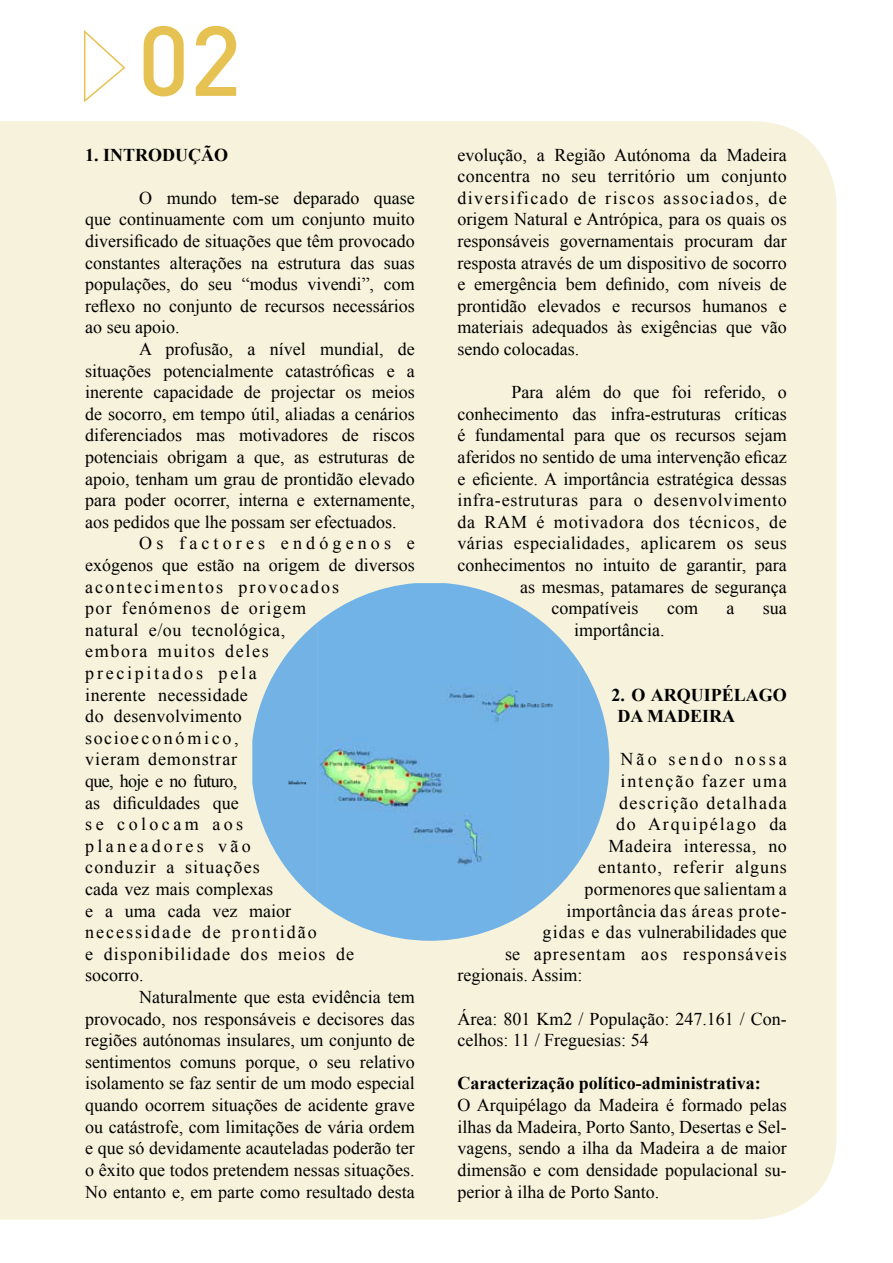
<style>
.page{position:relative;width:893px;height:1263px;background:#fff}
.page>*{position:absolute;margin:0;border:0;box-sizing:border-box;transform-origin:0 0}
.t1{font:500 97.5px "DIN";color:#e6c252}
.t2{font:18px/21.6px "Times New Roman";color:#000;text-align:justify}
.t3{font:18px/21.6px "Times New Roman";letter-spacing:.06em;color:#000}
.t4{font:700 18px/21.6px "Times New Roman";color:#000}
.t5{font:18px "Times New Roman";letter-spacing:.04em;color:#000}
.t6{font:18px "Times New Roman";letter-spacing:.03em;color:#000}
.t7{font:18px "Times New Roman";letter-spacing:.05em;color:#000}
.t8{font:18px "Times New Roman";letter-spacing:.1em;color:#000}
.t9{font:18px "Times New Roman";letter-spacing:.08em;color:#000}
.t10{font:18px "Times New Roman";letter-spacing:.17em;color:#000}
</style>
<div class="page">
<div style="left:0;top:121px;width:836px;height:1099px;background:#f7f2db"></div>
<div style="left:0;top:123px;width:12px;height:1096px;background:#f7f2db"></div>
<img style="left:317px;top:583px;width:196px;height:358px">
<img style="left:513px;top:603px;width:33px;height:317px">
<img style="left:285px;top:622px;width:33px;height:279px">
<img style="left:546px;top:624px;width:32px;height:275px">
<img style="left:252px;top:656px;width:33px;height:211px">
<img style="left:578px;top:660px;width:31px;height:203px">
<svg style="left:84px;top:30px;width:41px;height:72px"></svg>
<h1 class="t1" style="left:138px;top:-2px;width:105px">02</h1>
<p class="t4" style="left:85px;top:143px;width:144px">1. INTRODUÇÃO</p>
<p class="t2" style="left:85px;top:187px;width:331px;text-indent:54px">O mundo tem-se deparado quase que continuamente com um conjunto muito diversificado de situações que têm provocado constantes alterações na estrutura das suas populações, do seu “modus vivendi”, com reflexo no conjunto de recursos necessários ao seu apoio.</p>
<p class="t2" style="left:85px;top:338px;width:331px;text-indent:54px">A profusão, a nível mundial, de situações potencialmente catastróficas e a inerente capacidade de projectar os meios de socorro, em tempo útil, aliadas a cenários diferenciados mas motivadores de riscos potenciais obrigam a que, as estruturas de apoio, tenham um grau de prontidão elevado para poder ocorrer, interna e externamente, aos pedidos que lhe possam ser efectuados.</p>
<p class="t3" style="left:85px;top:532px;width:331px;text-indent:54px">Os factores endógenos e exógenos que estão na origem de diversos acontecimentos provocados<br>por fenómenos de origem<br>natural e/ou tecnológica,<br>embora muitos deles<br>precipitados pela<br>inerente necessidade<br>do desenvolvimento<br>socioeconómico,<br>vieram demonstrar<br>que, hoje e no futuro,<br>as dificuldades que<br>se colocam aos<br>planeadores vão<br>conduzir a situações<br>cada vez mais complexas<br>e a uma cada vez maior<br>necessidade de prontidão<br>e disponibilidade dos meios de socorro.</p>
<p class="t2" style="left:85px;top:986px;width:331px;text-indent:54px">Naturalmente que esta evidência tem provocado, nos responsáveis e decisores das regiões autónomas insulares, um conjunto de sentimentos comuns porque, o seu relativo isolamento se faz sentir de um modo especial quando ocorrem situações de acidente grave ou catástrofe, com limitações de vária ordem e que só devidamente acauteladas poderão ter o êxito que todos pretendem nessas situações.<br>No entanto e, em parte como resultado desta</p>
<p class="t2" style="left:457px;top:143px;width:331px">evolução, a Região Autónoma da Madeira concentra no seu território um conjunto diversificado de riscos associados, de origem Natural e Antrópica, para os quais os responsáveis governamentais procuram dar resposta através de um dispositivo de socorro e emergência bem definido, com níveis de prontidão elevados e recursos humanos e materiais adequados às exigências que vão sendo colocadas.</p>
<p class="t2" style="left:511px;top:381px;width:277px">Para além do que foi referido, o</p>
<p class="t2" style="left:457px;top:403px;width:331px">conhecimento das infra-estruturas críticas</p>
<p class="t2" style="left:457px;top:424px;width:331px">é fundamental para que os recursos sejam</p>
<p class="t2" style="left:457px;top:446px;width:331px">aferidos no sentido de uma intervenção eficaz</p>
<p class="t2" style="left:457px;top:467px;width:331px">e eficiente. A importância estratégica dessas</p>
<p class="t5" style="left:457px;top:488px;width:331px">infra-estruturas para o desenvolvimento</p>
<p class="t7" style="left:457px;top:510px;width:331px">da RAM é motivadora dos técnicos, de</p>
<p class="t6" style="left:457px;top:531px;width:331px">várias especialidades, aplicarem os seus</p>
<p class="t2" style="left:457px;top:554px;width:331px">conhecimentos no intuito de garantir, para</p>
<p class="t2" style="left:520px;top:575px;width:268px">as mesmas, patamares de segurança</p>
<p class="t2" style="left:552px;top:597px;width:88px">compatíveis</p>
<p class="t2" style="left:667px;top:597px;width:32px">com</p>
<p class="t2" style="left:726px;top:597px;width:9px">a</p>
<p class="t2" style="left:763px;top:597px;width:25px">sua</p>
<p class="t2" style="left:574px;top:619px;width:92px">importância.</p>
<p class="t4" style="left:618px;top:683px;width:171px;text-indent:-6px">2. O ARQUIPÉLAGO<br>DA MADEIRA</p>
<p class="t10" style="left:621px;top:747px;width:168px">Não sendo nossa</p>
<p class="t8" style="left:621px;top:769px;width:168px">intenção fazer uma</p>
<p class="t9" style="left:619px;top:790px;width:169px">descrição detalhada</p>
<p class="t8" style="left:616px;top:812px;width:172px">do Arquipélago da</p>
<p class="t6" style="left:609px;top:834px;width:180px">Madeira interessa, no</p>
<p class="t7" style="left:598px;top:855px;width:190px">entanto, referir alguns</p>
<p class="t2" style="left:585px;top:878px;width:204px">pormenores que salientam a</p>
<p class="t5" style="left:567px;top:898px;width:222px">importância das áreas prote-</p>
<p class="t2" style="left:543px;top:921px;width:246px">gidas e das vulnerabilidades que</p>
<p class="t3" style="left:505px;top:943px;width:283px">se apresentam aos responsáveis</p>
<p class="t2" style="left:457px;top:964px;width:126px">regionais. Assim:</p>
<p class="t2" style="left:457px;top:1007px;width:331px">Área: 801 Km2 / População: 247.161 / Con&shy;celhos: 11 / Freguesias: 54</p>
<p class="t4" style="left:457px;top:1072px;width:305px">Caracterização político-administrativa:</p>
<p class="t2" style="left:457px;top:1094px;width:331px">O Arquipélago da Madeira é formado pelas ilhas da Madeira, Porto Santo, Desertas e Sel&shy;vagens, sendo a ilha da Madeira a de maior dimensão e com densidade populacional su&shy;perior à ilha de Porto Santo.</p>
</div>
